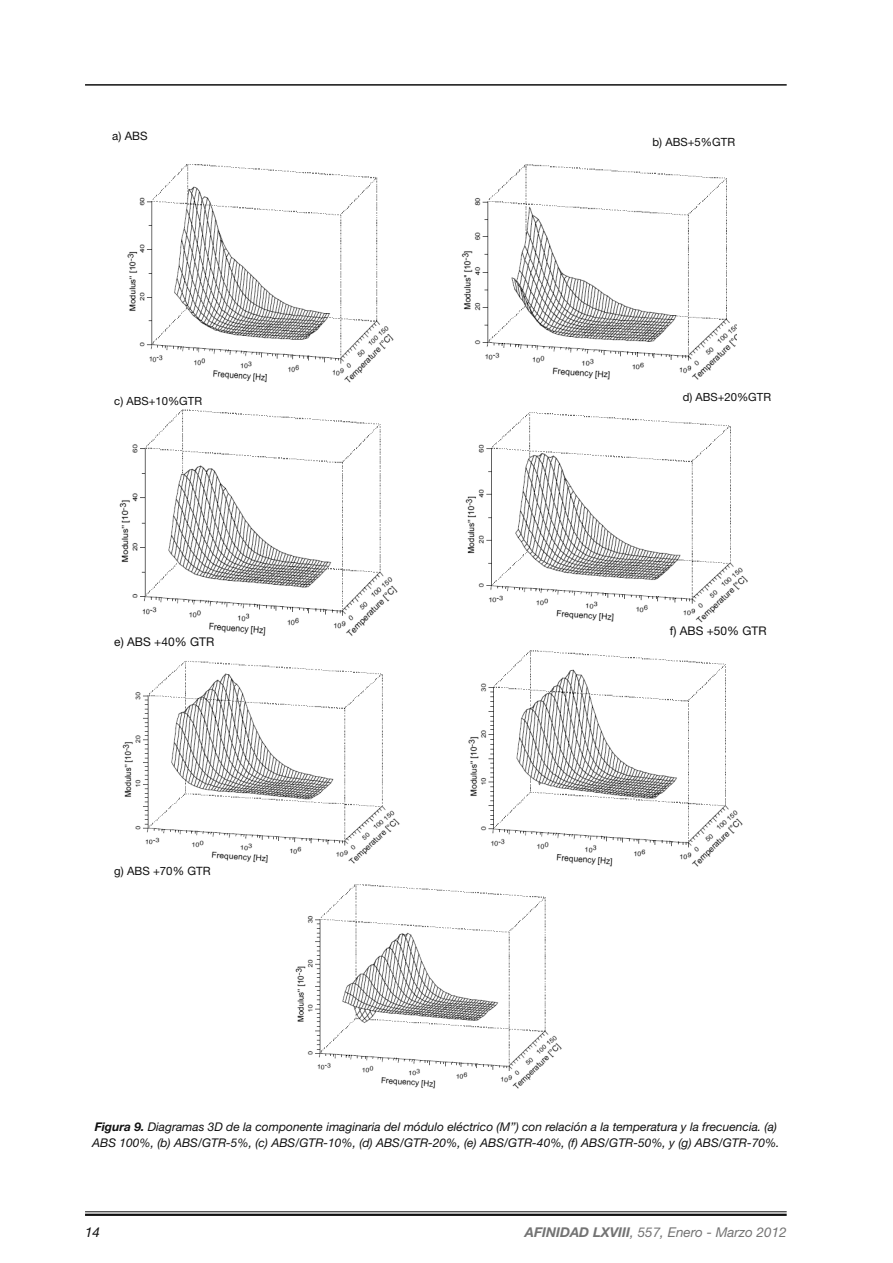
<style>
.page{position:relative;width:893px;height:1263px;background:#fff}
.page>*{position:absolute;margin:0;border:0;box-sizing:border-box;transform-origin:0 0}
.t1{font:italic 13.5px "Helvetica Neue LT Std";color:#737373}
.t2{font:italic 13.5px "Helvetica Neue LT Std";color:#101010}
.t3{font:italic 12px/16.2px "Helvetica Neue LT Std";color:#101010}
.t4{font:12px "Helvetica Neue LT Std";color:#101010}
.t5{font:11.85px "Helvetica Neue LT Std";color:#101010}
.t6{font:11.55px "Helvetica Neue LT Std";color:#101010}
.t7{font:11.4px "Helvetica Neue LT Std";color:#101010}
.t8{font:11.25px "Helvetica Neue LT Std";color:#101010}
.s1{font-weight:700}
</style>
<div class="page">
<hr style="left:85px;top:1211px;width:702px;height:1px;background:#101010">
<hr style="left:85px;top:1214px;width:702px;height:2px;background:#101010">
<hr style="left:85px;top:84px;width:702px;height:2px;background:#101010">
<img style="left:127px;top:164px;width:267px;height:219px">
<img style="left:461px;top:164px;width:276px;height:216px">
<img style="left:119px;top:409px;width:279px;height:227px">
<img style="left:465px;top:412px;width:283px;height:211px">
<img style="left:122px;top:661px;width:278px;height:203px">
<img style="left:468px;top:650px;width:275px;height:217px">
<img style="left:295px;top:884px;width:267px;height:205px">
<p class="t6" style="left:112px;top:129px;width:37px">a) ABS</p>
<p class="t8" style="left:114px;top:395px;width:89px">c) ABS+10%GTR</p>
<p class="t4" style="left:114px;top:634px;width:101px">e) ABS +40% GTR</p>
<p class="t6" style="left:114px;top:864px;width:98px">g) ABS +70% GTR</p>
<p class="t7" style="left:653px;top:136px;width:84px">b) ABS+5%GTR</p>
<p class="t8" style="left:683px;top:390px;width:90px">d) ABS+20%GTR</p>
<p class="t5" style="left:670px;top:624px;width:98px">f) ABS +50% GTR</p>
<p class="t3" style="left:92px;top:1118px;width:689px"><span class="s1">Figura 9.</span> Diagramas 3D de la componente imaginaria del módulo eléctrico (M’’) con relación a la temperatura y la frecuencia. (a)<br>ABS 100%, (b) ABS/GTR-5%, (c) ABS/GTR-10%, (d) ABS/GTR-20%, (e) ABS/GTR-40%, (f) ABS/GTR-50%, y (g) ABS/GTR-70%.</p>
<p class="t2" style="left:85px;top:1224px;width:17px">14</p>
<p class="t1" style="left:525px;top:1224px;width:263px"><span class="s1">Afinidad LXVIII</span>, 557, Enero - Marzo 2012</p>
</div>
